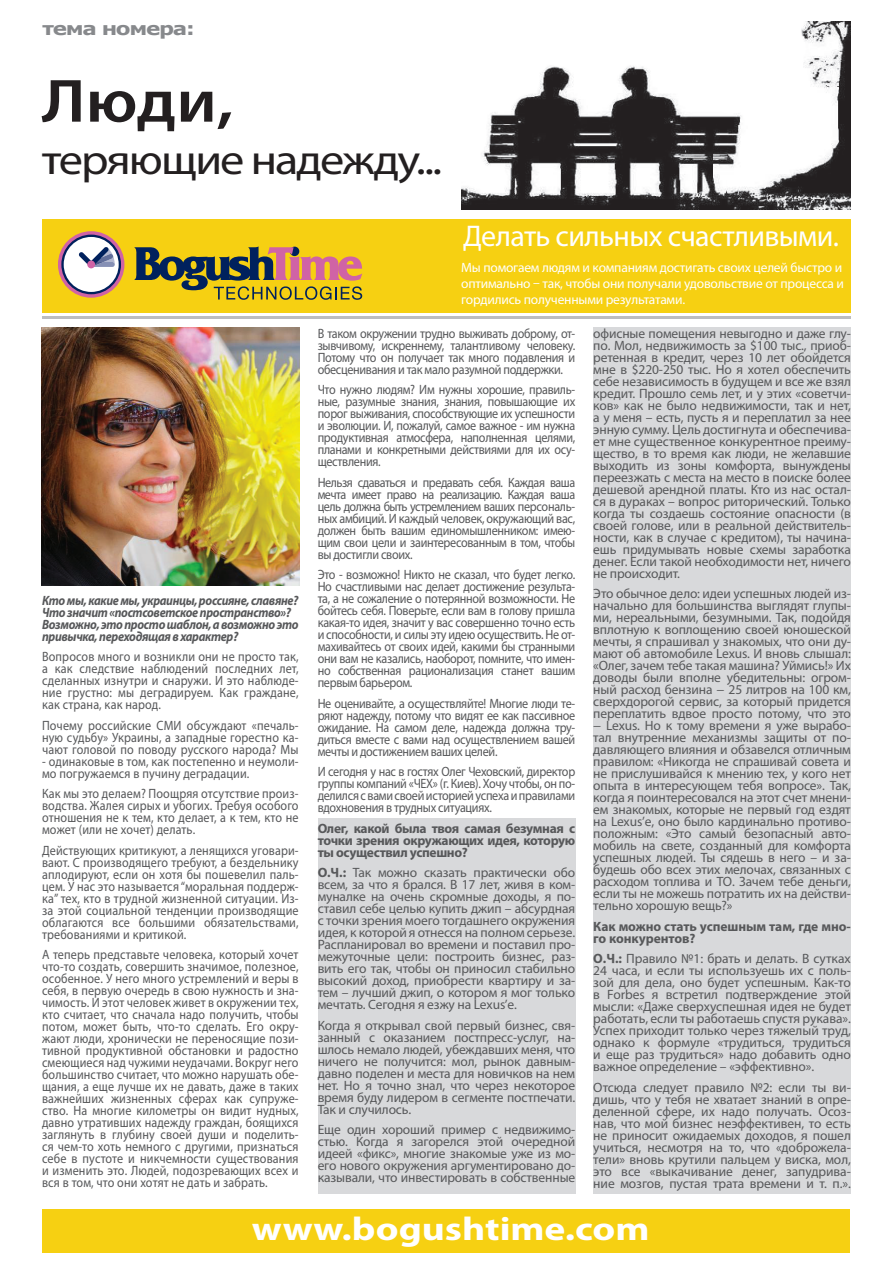
<style>
.page{position:relative;width:893px;height:1263px;background:#fff}
.page>*{position:absolute;margin:0;border:0;box-sizing:border-box;transform-origin:0 0}
.t1{font:600 61.5px "Myriad Pro";color:#231f20;scale:1.14 1}
.t2{font:42.3px "Myriad Pro";letter-spacing:-.04em;color:#231f20;scale:1.14 1}
.t3{font:700 33px "Myriad Pro";color:#fff;scale:1.2 1}
.t4{font:30px "Myriad Pro";letter-spacing:-.02em;color:#fff}
.t5{font:700 18px "Verdana";letter-spacing:-.06em;color:#87898c;scale:1.2 1}
.t6{font:13.5px/12px "Myriad Pro";letter-spacing:-.01em;color:#57585a;text-align:justify}
.t7{font:13.5px/12px "Myriad Pro";letter-spacing:-.01em;color:#57585a;text-align:justify;scale:.9 1}
.t8{font:italic 700 13.5px/12px "Myriad Pro";letter-spacing:-.03em;color:#57585a;scale:.9 1}
.t9{font:13.5px/16.2px "Myriad Pro";letter-spacing:-.015em;color:#fff}
.t10{font:700 13.5px/12px "Myriad Pro";letter-spacing:-.02em;color:#57585a;text-align:justify}
.t11{font:13.5px/12px "Myriad Pro";letter-spacing:.01em;color:#57585a;scale:.9 1}
.s1{font-weight:700}
</style>
<div class="page">
<div style="left:593px;top:328px;width:257px;height:866px;background:#d8d9db"></div>
<div style="left:318px;top:819px;width:257px;height:375px;background:#d8d9db"></div>
<img style="left:461px;top:21px;width:389px;height:188px">
<div style="left:42px;top:219px;width:808px;height:94px;background:#f6d012"></div>
<hr style="left:42px;top:316px;width:808px;height:2px;background:#bcbdc0">
<div style="left:43px;top:1209px;width:807px;height:43px;background:#f6d012"></div>
<img style="left:42px;top:328px;width:258px;height:257px">
<svg style="left:134px;top:246px;width:228px;height:54px"></svg>
<svg style="left:58px;top:231px;width:66px;height:67px"></svg>
<svg style="left:61px;top:235px;width:60px;height:59px"></svg>
<div style="left:64px;top:237px;width:55px;height:55px;background:#fff;border-radius:50%"></div>
<svg style="left:79px;top:247px;width:36px;height:20px"></svg>
<div style="left:87px;top:260px;width:8px;height:8px;background:#d063a5;border-radius:50%"></div>
<h3 class="t5" style="left:43px;top:17px;width:128px">тема номера:</h3>
<h1 class="t1" style="left:42px;top:62px;width:169px">Люди,</h1>
<h2 class="t2" style="left:42px;top:134px;width:352px">теряющие надежду...</h2>
<h3 class="t4" style="left:463px;top:218px;width:377px">Делать сильных счастливыми.</h3>
<p class="t9" style="left:461px;top:259px;width:384px">Мы помогаем людям и компаниям достигать своих целей быстро и оптимально – так, чтобы они получали удовольствие от процесса и гордились полученными результатами.</p>
<p class="t8" style="left:42px;top:594px;width:287px">Кто мы, какие мы, украинцы, россияне, славяне?<br>Что значит «постсоветское пространство»?<br>Возможно, это просто шаблон, а возможно это привычка, переходящая в характер?</p>
<p class="t7" style="left:42px;top:650px;width:287px">Вопросов много и возникли они не просто так, а как следствие наблюдений последних лет, сделанных изнутри и снаружи. И это наблюде&shy;ние грустно: мы деградируем. Как граждане, как страна, как народ.</p>
<p class="t7" style="left:42px;top:719px;width:286px">Почему российские СМИ обсуждают «печаль&shy;ную судьбу» Украины, а западные горестно ка&shy;чают головой по поводу русского народа? Мы</p>
<p class="t11" style="left:42px;top:755px;width:286px">- одинаковые в том, как постепенно и неумоли&shy;мо погружаемся в пучину деградации.</p>
<p class="t7" style="left:42px;top:787px;width:287px">Как мы это делаем? Поощряя отсутствие произ&shy;водства. Жалея сирых и убогих. Требуя особого отношения не к тем, кто делает, а к тем, кто не может (или не хочет) делать.</p>
<p class="t7" style="left:42px;top:844px;width:287px">Действующих критикуют, а ленящихся уговари&shy;вают. С производящего требуют, а бездельнику аплодируют, если он хотя бы пошевелил паль&shy;цем. У нас это называется “моральная поддерж&shy;ка” тех, кто в трудной жизненной ситуации. Из&shy;за этой социальной тенденции производящие облагаются все большими обязательствами, требованиями и критикой.</p>
<p class="t7" style="left:42px;top:948px;width:287px">А теперь представьте человека, который хочет что-то создать, совершить значимое, полезное, особенное. У него много устремлений и веры в себя, в первую очередь в свою нужность и зна&shy;чимость. И этот человек живет в окружении тех, кто считает, что сначала надо получить, чтобы потом, может быть, что-то сделать. Его окру&shy;жают люди, хронически не переносящие пози&shy;тивной продуктивной обстановки и радостно смеющиеся над чужими неудачами. Вокруг него большинство считает, что можно нарушать обе&shy;щания, а еще лучше их не давать, даже в таких важнейших жизненных сферах как супруже&shy;ство. На многие километры он видит нудных, давно утративших надежду граждан, боящихся заглянуть в глубину своей души и поделить&shy;ся чем-то хоть немного с другими, признаться себе в пустоте и никчемности существования и изменить это. Людей, подозревающих всех и вся в том, что они хотят не дать и забрать.</p>
<p class="t7" style="left:318px;top:327px;width:288px">В таком окружении трудно выживать доброму, от&shy;зывчивому, искреннему, талантливому человеку.<br>Потому что он получает так много подавления и обесценивания и так мало разумной поддержки.</p>
<p class="t7" style="left:318px;top:384px;width:288px">Что нужно людям? Им нужны хорошие, правиль&shy;ные, разумные знания, знания, повышающие их порог выживания, способствующие их успешности и эволюции. И, пожалуй, самое важное - им нужна продуктивная атмосфера, наполненная целями, планами и конкретными действиями для их осу&shy;ществления.</p>
<p class="t7" style="left:318px;top:476px;width:288px">Нельзя сдаваться и предавать себя. Каждая ваша мечта имеет право на реализацию. Каждая ваша цель должна быть устремлением ваших персональ&shy;ных амбиций. И каждый человек, окружающий вас, должен быть вашим единомышленником: имею&shy;щим свои цели и заинтересованным в том, чтобы вы достигли своих.</p>
<p class="t7" style="left:318px;top:569px;width:288px">Это - возможно! Никто не сказал, что будет легко.<br>Но счастливыми нас делает достижение результа&shy;та, а не сожаление о потерянной возможности. Не бойтесь себя. Поверьте, если вам в голову пришла какая-то идея, значит у вас совершенно точно есть и способности, и силы эту идею осуществить. Не от&shy;махивайтесь от своих идей, какими бы странными они вам не казались, наоборот, помните, что имен&shy;но собственная рационализация станет вашим первым барьером.</p>
<p class="t7" style="left:318px;top:697px;width:288px">Не оценивайте, а осуществляйте! Многие люди те&shy;ряют надежду, потому что видят ее как пассивное ожидание. На самом деле, надежда должна тру&shy;диться вместе с вами над осуществлением вашей мечты и достижением ваших целей.</p>
<p class="t7" style="left:318px;top:766px;width:288px">И сегодня у нас в гостях Олег Чеховский, директор группы компаний «ЧЕХ» (г. Киев). Хочу чтобы, он по&shy;делился с вами своей историей успеха и правилами вдохновения в трудных ситуациях.</p>
<p class="t10" style="left:318px;top:822px;width:259px">Олег, какой была твоя самая безумная с точки зрения окружающих идея, которую ты осуществил успешно?</p>
<p class="t6" style="left:318px;top:866px;width:259px"><span class="s1">О.Ч.:</span> Так можно сказать практически обо всем, за что я брался. В 17 лет, живя в ком&shy;муналке на очень скромные доходы, я по&shy;ставил себе целью купить джип – абсурдная с точки зрения моего тогдашнего окружения идея, к которой я отнесся на полном серьезе.<br>Распланировал во времени и поставил про&shy;межуточные цели: построить бизнес, раз&shy;вить его так, чтобы он приносил стабильно высокий доход, приобрести квартиру и за&shy;тем – лучший джип, о котором я мог только мечтать. Сегодня я езжу на Lexus’е.</p>
<p class="t6" style="left:318px;top:1019px;width:259px">Когда я открывал свой первый бизнес, свя&shy;занный с оказанием постпресс-услуг, на&shy;шлось немало людей, убеждавших меня, что ничего не получится: мол, рынок давным&shy;давно поделен и места для новичков на нем нет. Но я точно знал, что через некоторое время буду лидером в сегменте постпечати.<br>Так и случилось.</p>
<p class="t6" style="left:318px;top:1123px;width:259px">Еще один хороший пример с недвижимо&shy;стью. Когда я загорелся этой очередной идеей «фикс», многие знакомые уже из мо&shy;его нового окружения аргументировано до&shy;казывали, что инвестировать в собственные</p>
<p class="t6" style="left:593px;top:327px;width:259px">офисные помещения невыгодно и даже глу&shy;по. Мол, недвижимость за $100 тыс., приоб&shy;ретенная в кредит, через 10 лет обойдется мне в $220-250 тыс. Но я хотел обеспечить себе независимость в будущем и все же взял кредит. Прошло семь лет, и у этих «советчи&shy;ков» как не было недвижимости, так и нет, а у меня – есть, пусть я и переплатил за нее энную сумму. Цель достигнута и обеспечива&shy;ет мне существенное конкурентное преиму&shy;щество, в то время как люди, не желавшие выходить из зоны комфорта, вынуждены переезжать с места на место в поиске более дешевой арендной платы. Кто из нас остал&shy;ся в дураках – вопрос риторический. Только когда ты создаешь состояние опасности (в своей голове, или в реальной действитель&shy;ности, как в случае с кредитом), ты начина&shy;ешь придумывать новые схемы заработка денег. Если такой необходимости нет, ничего не происходит.</p>
<p class="t6" style="left:593px;top:587px;width:259px">Это обычное дело: идеи успешных людей из&shy;начально для большинства выглядят глупы&shy;ми, нереальными, безумными. Так, подойдя вплотную к воплощению своей юношеской мечты, я спрашивал у знакомых, что они ду&shy;мают об автомобиле Lexus. И вновь слышал: «Олег, зачем тебе такая машина? Уймись!» Их доводы были вполне убедительны: огром&shy;ный расход бензина − 25 литров на 100 км, сверхдорогой сервис, за который придется переплатить вдвое просто потому, что это − Lexus. Но к тому времени я уже вырабо&shy;тал внутренние механизмы защиты от по&shy;давляющего влияния и обзавелся отличным правилом: «Никогда не спрашивай совета и не прислушивайся к мнению тех, у кого нет опыта в интересующем тебя вопросе». Так, когда я поинтересовался на этот счет мнени&shy;ем знакомых, которые не первый год ездят на Lexus’е, оно было кардинально противо&shy;положным: «Это самый безопасный авто&shy;мобиль на свете, созданный для комфорта успешных людей. Ты сядешь в него – и за&shy;будешь обо всех этих мелочах, связанных с расходом топлива и ТО. Зачем тебе деньги, если ты не можешь потратить их на действи&shy;тельно хорошую вещь?»</p>
<p class="t10" style="left:593px;top:920px;width:259px">Как можно стать успешным там, где мно&shy;го конкурентов?</p>
<p class="t6" style="left:593px;top:953px;width:259px"><span class="s1">О.Ч.:</span> Правило №1: брать и делать. В сутках 24 часа, и если ты используешь их с поль&shy;зой для дела, оно будет успешным. Как-то в Forbes я встретил подтверждение этой мысли: «Даже сверхуспешная идея не будет работать, если ты работаешь спустя рукава».<br>Успех приходит только через тяжелый труд, однако к формуле «трудиться, трудиться и еще раз трудиться» надо добавить одно важное определение – «эффективно».</p>
<p class="t6" style="left:593px;top:1081px;width:259px">Отсюда следует правило №2: если ты ви&shy;дишь, что у тебя не хватает знаний в опре&shy;деленной сфере, их надо получать. Осоз&shy;нав, что мой бизнес неэффективен, то есть не приносит ожидаемых доходов, я пошел учиться, несмотря на то, что «доброжела&shy;тели» вновь крутили пальцем у виска, мол, это все «выкачивание денег, запудрива&shy;ние мозгов, пустая трата времени и т. п.».</p>
<h3 class="t3" style="left:252px;top:1207px;width:333px">www.bogushtime.com</h3>
</div>
